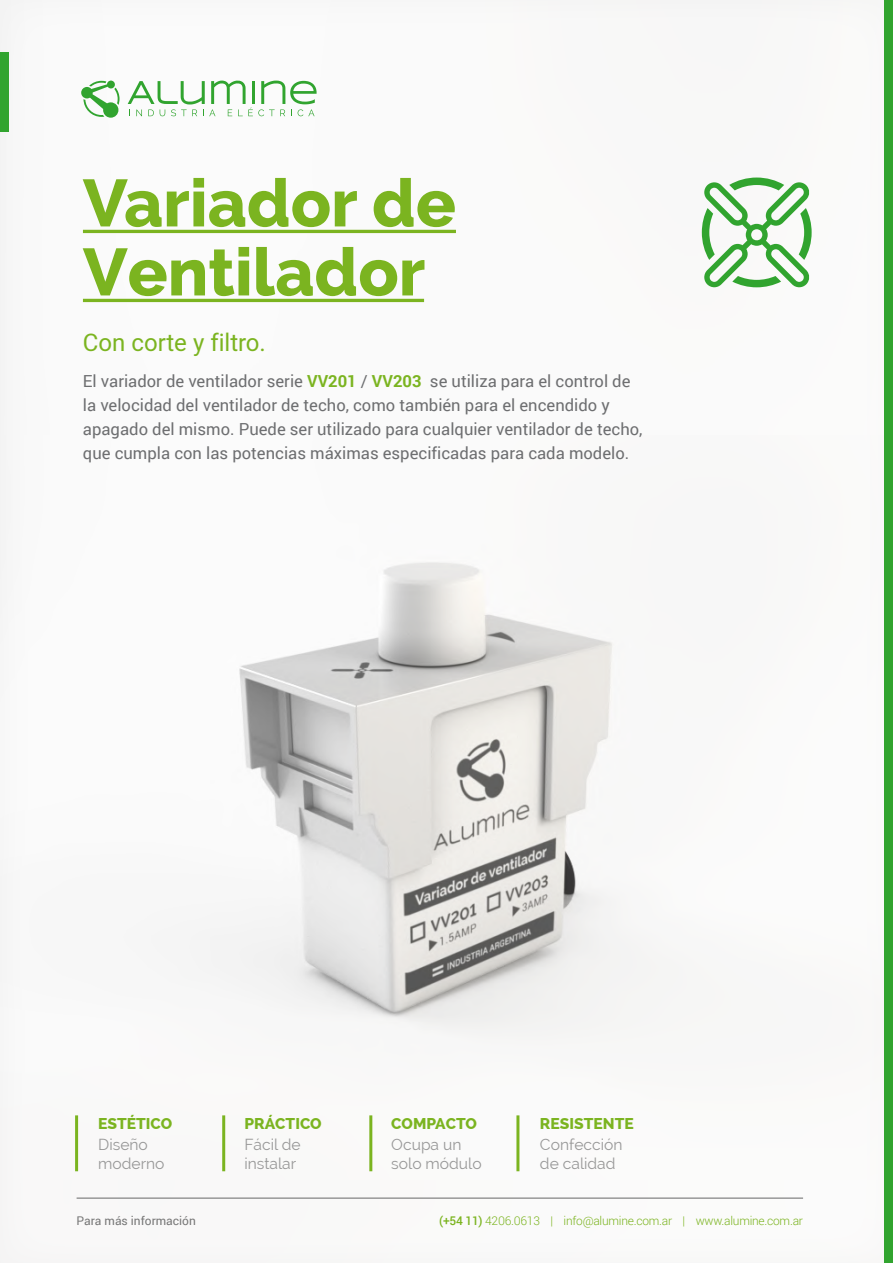
<style>
.page{position:relative;width:893px;height:1263px;background:#fff}
.page>*{position:absolute;margin:0;border:0;box-sizing:border-box;transform-origin:0 0}
.t1{font:800 66.45px/69px "Raleway";color:#7bb420}
.t2{font:24px "Heebo";color:#7bb420}
.t3{font:16.65px/24px "Roboto";color:#6d6e70}
.t4{font:15.6px/18.8px "Raleway";color:#989898}
.t5{font:800 15.6px "Raleway";color:#7bb420}
.t6{font:300 12px "Roboto";letter-spacing:-.02em;color:#7bb420}
.t7{font:12px "Roboto";color:#777}
.s1{font-weight:700;color:#7bb420}
.s2{font-weight:500}
</style>
<div class="page">
<img style="left:0;top:434px;width:679px;height:746px">
<img style="left:0;top:0;width:801px;height:434px">
<div style="left:0;top:52px;width:9px;height:79px;background:#31a42f"></div>
<svg style="left:128px;top:80px;width:189px;height:36px"></svg>
<svg style="left:81px;top:81px;width:39px;height:37px"></svg>
<hr style="left:77px;top:1197px;width:726px;height:2px;background:#989898">
<div style="left:884px;top:0;width:9px;height:1263px;background:#31a42f"></div>
<hr style="left:222px;top:1115px;width:3px;height:56px;background:#7bb420">
<hr style="left:369px;top:1115px;width:3px;height:56px;background:#7bb420">
<hr style="left:75px;top:1115px;width:3px;height:56px;background:#7bb420">
<hr style="left:516px;top:1115px;width:3px;height:56px;background:#7bb420">
<hr style="left:83px;top:230px;width:373px;height:3px;background:#7bb420">
<hr style="left:83px;top:299px;width:341px;height:3px;background:#7bb420">
<svg style="left:702px;top:178px;width:110px;height:109px"></svg>
<h1 class="t1" style="left:83px;top:169px;width:374px">Variador de<br>Ventilador</h1>
<h2 class="t2" style="left:83px;top:326px;width:184px">Con corte y filtro.</h2>
<p class="t3" style="left:83px;top:368px;width:561px">El variador de ventilador serie <span class="s1">VV201</span> / <span class="s1">VV203</span> se utiliza para el control de la velocidad del ventilador de techo, como también para el encendido y apagado del mismo. Puede ser utilizado para cualquier ventilador de techo, que cumpla con las potencias máximas especificadas para cada modelo.</p>
<p class="t5" style="left:98px;top:1115px;width:76px">ESTÉTICO</p>
<p class="t4" style="left:98px;top:1135px;width:68px">Diseño moderno</p>
<p class="t5" style="left:244px;top:1115px;width:79px">PRÁCTICO</p>
<p class="t4" style="left:244px;top:1135px;width:58px">Fácil de instalar</p>
<p class="t5" style="left:391px;top:1115px;width:87px">COMPACTO</p>
<p class="t4" style="left:391px;top:1135px;width:92px">Ocupa un solo módulo</p>
<p class="t5" style="left:540px;top:1115px;width:95px">RESISTENTE</p>
<p class="t4" style="left:540px;top:1135px;width:84px">Confección de calidad</p>
<p class="t7" style="left:77px;top:1212px;width:121px">Para más información</p>
<p class="t6" style="left:439px;top:1212px;width:365px"><span class="s2">(+54 11)</span> 4206.0613 | info@alumine.com.ar | www.alumine.com.ar</p>
</div>
